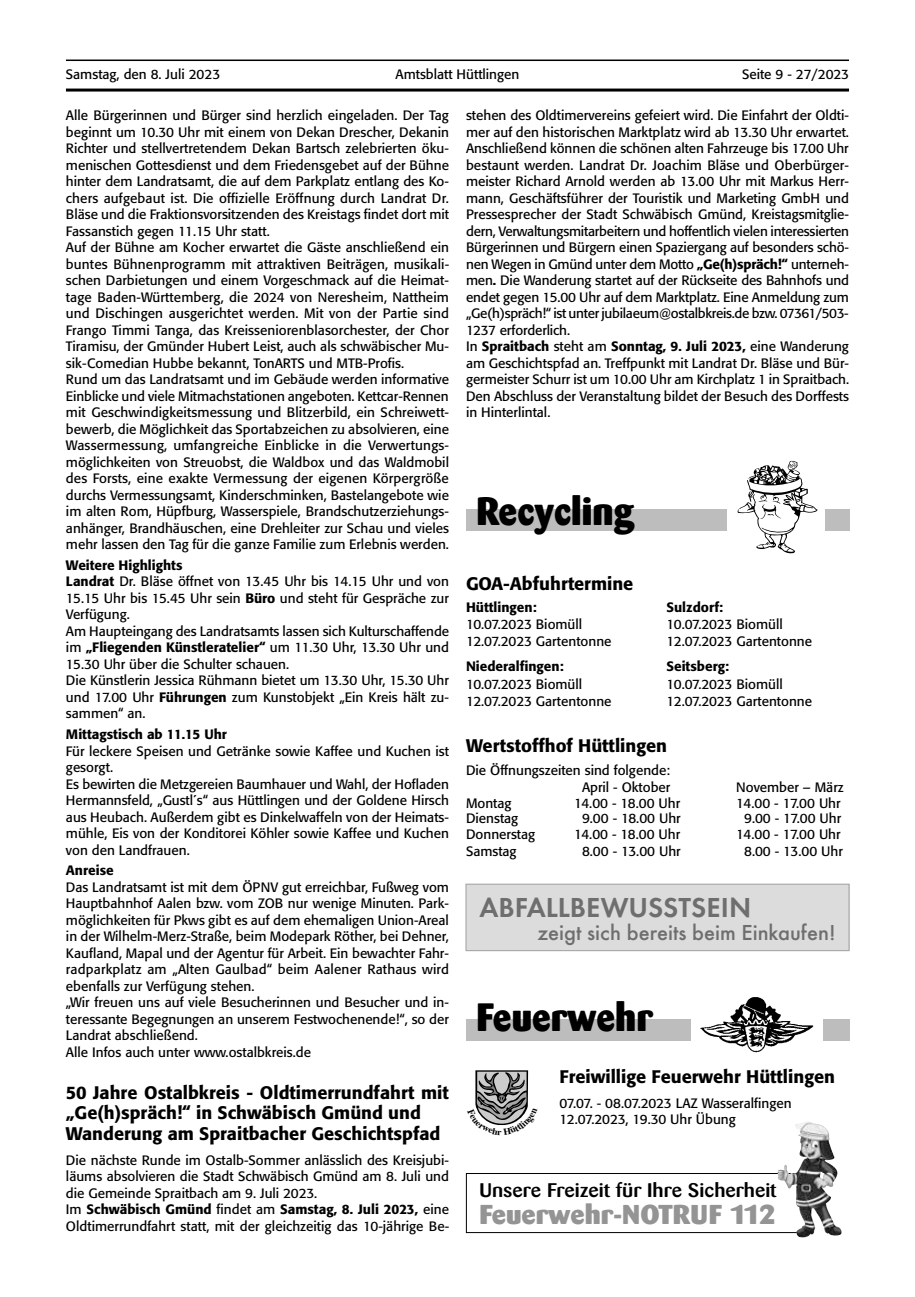
<style>
.page{position:relative;width:915px;height:1297px;background:#fff}
.page>*{position:absolute;margin:0;border:0;box-sizing:border-box;transform-origin:0 0}
.t1{font:800 39.15px "Barmeno";color:#000}
.t2{font:600 28.5px "Futura T";color:#6e6e6e}
.t3{font:800 27px "Barmeno";color:#949494;scale:1.1 1}
.t4{font:500 22.5px "Futura T";color:#6e6e6e}
.t5{font:500 19.5px "Barmeno";color:#000;scale:1.1 1}
.t6{font:500 18px/20.1px "Formata";color:#000}
.t7{font:13.5px/16.5px "Formata";color:#000}
.t8{font:500 13.5px "Formata";color:#000}
.s1{font-weight:500}
</style>
<div class="page">
<hr style="left:66px;top:60px;width:782px;height:1px;background:#000">
<hr style="left:66px;top:89px;width:782px;height:3px;background:#000">
<div style="left:466px;top:509px;width:382px;height:22px;background:#bdbdbd"></div>
<div style="left:727px;top:458px;width:97px;height:98px;background:#fff"></div>
<svg style="left:737px;top:460px;width:80px;height:94px"></svg>
<div style="left:466px;top:884px;width:382px;height:67px;background:#dcdcdc"></div>
<div style="left:465px;top:884px;width:384px;height:67px;border:1px solid #a8a8a8"></div>
<div style="left:466px;top:1019px;width:382px;height:21px;background:#bdbdbd"></div>
<div style="left:691px;top:996px;width:131px;height:56px;background:#fff"></div>
<img style="left:700px;top:997px;width:113px;height:55px">
<div style="left:466px;top:1173px;width:344px;height:60px;border:1px solid #000"></div>
<img style="left:795px;top:1122px;width:13px;height:36px">
<svg style="left:475px;top:1070px;width:54px;height:55px;background:#888"></svg>
<p class="t7" style="left:66px;top:66px;width:156px">Samstag, den 8. Juli 2023</p>
<p class="t7" style="left:395px;top:66px;width:125px">Amtsblatt Hüttlingen</p>
<p class="t7" style="left:741px;top:66px;width:108px">Seite 9 - 27/2023</p>
<p class="t7" style="left:66px;top:107px;width:384px">Alle Bürgerinnen und Bürger sind herzlich eingeladen. Der Tag beginnt um 10.30 Uhr mit einem von Dekan Drescher, Dekanin Richter und stellvertretendem Dekan Bartsch zelebrierten öku&shy;menischen Gottesdienst und dem Friedensgebet auf der Bühne hinter dem Landratsamt, die auf dem Parkplatz entlang des Ko&shy;chers aufgebaut ist. Die offizielle Eröffnung durch Landrat Dr.<br>Bläse und die Fraktionsvorsitzenden des Kreistags findet dort mit Fassanstich gegen 11.15 Uhr statt.<br>Auf der Bühne am Kocher erwartet die Gäste anschließend ein buntes Bühnenprogramm mit attraktiven Beiträgen, musikali&shy;schen Darbietungen und einem Vorgeschmack auf die Heimat&shy;tage Baden-Württemberg, die 2024 von Neresheim, Nattheim und Dischingen ausgerichtet werden. Mit von der Partie sind Frango Timmi Tanga, das Kreisseniorenblasorchester, der Chor Tiramisu, der Gmünder Hubert Leist, auch als schwäbischer Mu&shy;sik-Comedian Hubbe bekannt, TonARTS und MTB-Profis.<br>Rund um das Landratsamt und im Gebäude werden informative Einblicke und viele Mitmachstationen angeboten. Kettcar-Rennen mit Geschwindigkeitsmessung und Blitzerbild, ein Schreiwett&shy;bewerb, die Möglichkeit das Sportabzeichen zu absolvieren, eine Wassermessung, umfangreiche Einblicke in die Verwertungs&shy;möglichkeiten von Streuobst, die Waldbox und das Waldmobil des Forsts, eine exakte Vermessung der eigenen Körpergröße durchs Vermessungsamt, Kinderschminken, Bastelangebote wie im alten Rom, Hüpfburg, Wasserspiele, Brandschutzerziehungs&shy;anhänger, Brandhäuschen, eine Drehleiter zur Schau und vieles mehr lassen den Tag für die ganze Familie zum Erlebnis werden.</p>
<p class="t7" style="left:66px;top:557px;width:384px"><span class="s1">Weitere Highlights<br>Landrat</span> Dr. Bläse öffnet von 13.45 Uhr bis 14.15 Uhr und von 15.15 Uhr bis 15.45 Uhr sein <span class="s1">Büro</span> und steht für Gespräche zur Verfügung.<br>Am Haupteingang des Landratsamts lassen sich Kulturschaffende im <span class="s1">„Fliegenden Künstleratelier“</span> um 11.30 Uhr, 13.30 Uhr und 15.30 Uhr über die Schulter schauen.<br>Die Künstlerin Jessica Rühmann bietet um 13.30 Uhr, 15.30 Uhr und 17.00 Uhr <span class="s1">Führungen</span> zum Kunstobjekt „Ein Kreis hält zu&shy;sammen“ an.</p>
<p class="t8" style="left:66px;top:726px;width:162px">Mittagstisch ab 11.15 Uhr</p>
<p class="t7" style="left:66px;top:743px;width:384px">Für leckere Speisen und Getränke sowie Kaffee und Kuchen ist gesorgt.<br>Es bewirten die Metzgereien Baumhauer und Wahl, der Hofladen Hermannsfeld, „Gustl´s“ aus Hüttlingen und der Goldene Hirsch aus Heubach. Außerdem gibt es Dinkelwaffeln von der Heimats&shy;mühle, Eis von der Konditorei Köhler sowie Kaffee und Kuchen von den Landfrauen.</p>
<p class="t8" style="left:66px;top:862px;width:49px">Anreise</p>
<p class="t7" style="left:66px;top:879px;width:384px">Das Landratsamt ist mit dem ÖPNV gut erreichbar, Fußweg vom Hauptbahnhof Aalen bzw. vom ZOB nur wenige Minuten. Park&shy;möglichkeiten für Pkws gibt es auf dem ehemaligen Union-Areal in der Wilhelm-Merz-Straße, beim Modepark Röther, bei Dehner, Kaufland, Mapal und der Agentur für Arbeit. Ein bewachter Fahr&shy;radparkplatz am „Alten Gaulbad“ beim Aalener Rathaus wird ebenfalls zur Verfügung stehen.<br>„Wir freuen uns auf viele Besucherinnen und Besucher und in&shy;teressante Begegnungen an unserem Festwochenende!“, so der Landrat abschließend.<br>Alle Infos auch unter www.ostalbkreis.de</p>
<h3 class="t6" style="left:66px;top:1083px;width:384px">50 Jahre Ostalbkreis - Oldtimerrundfahrt mit „Ge(h)spräch!“ in Schwäbisch Gmünd und<br>Wanderung am Spraitbacher Geschichtspfad</h3>
<p class="t7" style="left:66px;top:1151px;width:384px">Die nächste Runde im Ostalb-Sommer anlässlich des Kreisjubi&shy;läums absolvieren die Stadt Schwäbisch Gmünd am 8. Juli und die Gemeinde Spraitbach am 9. Juli 2023.<br>Im <span class="s1">Schwäbisch Gmünd</span> findet am <span class="s1">Samstag, 8. Juli 2023,</span> eine Oldtimerrundfahrt statt, mit der gleichzeitig das 10-jährige Be-</p>
<p class="t7" style="left:466px;top:107px;width:384px">stehen des Oldtimervereins gefeiert wird. Die Einfahrt der Oldti&shy;mer auf den historischen Marktplatz wird ab 13.30 Uhr erwartet.<br>Anschließend können die schönen alten Fahrzeuge bis 17.00 Uhr bestaunt werden. Landrat Dr. Joachim Bläse und Oberbürger&shy;meister Richard Arnold werden ab 13.00 Uhr mit Markus Herr&shy;mann, Geschäftsführer der Touristik und Marketing GmbH und Pressesprecher der Stadt Schwäbisch Gmünd, Kreistagsmitglie&shy;dern, Verwaltungsmitarbeitern und hoffentlich vielen interessierten Bürgerinnen und Bürgern einen Spaziergang auf besonders schö&shy;nen Wegen in Gmünd unter dem Motto <span class="s1">„Ge(h)spräch!“</span> unterneh&shy;men<span class="s1">.</span> Die Wanderung startet auf der Rückseite des Bahnhofs und endet gegen 15.00 Uhr auf dem Marktplatz. Eine Anmeldung zum „Ge(h)spräch!“ ist unter jubilaeum@ostalbkreis.de bzw. 07361/503- 1237 erforderlich.<br>In <span class="s1">Spraitbach</span> steht am <span class="s1">Sonntag, 9. Juli 2023,</span> eine Wanderung am Geschichtspfad an. Treffpunkt mit Landrat Dr. Bläse und Bür&shy;germeister Schurr ist um 10.00 Uhr am Kirchplatz 1 in Spraitbach.<br>Den Abschluss der Veranstaltung bildet der Besuch des Dorffests in Hinterlintal.</p>
<h1 class="t1" style="left:476px;top:487px;width:159px">Recycling</h1>
<h3 class="t6" style="left:466px;top:573px;width:169px">GOA-Abfuhrtermine</h3>
<p class="t8" style="left:466px;top:599px;width:72px">Hüttlingen:</p>
<p class="t7" style="left:466px;top:616px;width:147px;line-height:17.2px">10.07.2023 Biomüll<br>12.07.2023 Gartentonne</p>
<p class="t8" style="left:466px;top:658px;width:99px">Niederalfingen:</p>
<p class="t7" style="left:466px;top:675px;width:147px;line-height:17.2px">10.07.2023 Biomüll<br>12.07.2023 Gartentonne</p>
<p class="t8" style="left:666px;top:599px;width:58px">Sulzdorf:</p>
<p class="t7" style="left:666px;top:616px;width:147px;line-height:17.2px">10.07.2023 Biomüll<br>12.07.2023 Gartentonne</p>
<p class="t8" style="left:666px;top:658px;width:64px">Seitsberg:</p>
<p class="t7" style="left:666px;top:675px;width:147px;line-height:17.2px">10.07.2023 Biomüll<br>12.07.2023 Gartentonne</p>
<h3 class="t6" style="left:466px;top:735px;width:202px">Wertstoffhof Hüttlingen</h3>
<p class="t7" style="left:466px;top:762px;width:206px;text-align:right">Die Öffnungszeiten sind folgende:<br>April - Oktober</p>
<p class="t7" style="left:736px;top:779px;width:109px">November – März</p>
<p class="t7" style="left:466px;top:795px;width:47px">Montag</p>
<p class="t7" style="left:574px;top:795px;width:108px">14.00 - 18.00 Uhr</p>
<p class="t7" style="left:736px;top:795px;width:106px">14.00 - 17.00 Uhr</p>
<p class="t7" style="left:466px;top:810px;width:54px">Dienstag</p>
<p class="t7" style="left:581px;top:810px;width:100px">9.00 - 18.00 Uhr</p>
<p class="t7" style="left:743px;top:810px;width:99px">9.00 - 17.00 Uhr</p>
<p class="t7" style="left:466px;top:826px;width:71px">Donnerstag</p>
<p class="t7" style="left:574px;top:826px;width:108px">14.00 - 18.00 Uhr</p>
<p class="t7" style="left:736px;top:826px;width:106px">14.00 - 17.00 Uhr</p>
<p class="t7" style="left:466px;top:843px;width:52px">Samstag</p>
<p class="t7" style="left:581px;top:843px;width:100px">8.00 - 13.00 Uhr</p>
<p class="t7" style="left:743px;top:843px;width:100px">8.00 - 13.00 Uhr</p>
<h2 class="t2" style="left:479px;top:891px;width:273px">ABFALLBEWUSSTSEIN</h2>
<h3 class="t4" style="left:537px;top:919px;width:299px">zeigt sich bereits beim Einkaufen!</h3>
<h1 class="t1" style="left:476px;top:993px;width:177px">Feuerwehr</h1>
<h3 class="t6" style="left:559px;top:1066px;width:277px">Freiwillige Feuerwehr Hüttlingen</h3>
<p class="t7" style="left:559px;top:1095px;width:233px">07.07. - 08.07.2023 LAZ Wasseralfingen<br>12.07.2023, 19.30 Uhr Übung</p>
<h3 class="t5" style="left:479px;top:1178px;width:271px">Unsere Freizeit für Ihre Sicherheit</h3>
<h3 class="t3" style="left:479px;top:1198px;width:270px">Feuerwehr-NOTRUF 112</h3>
</div>
